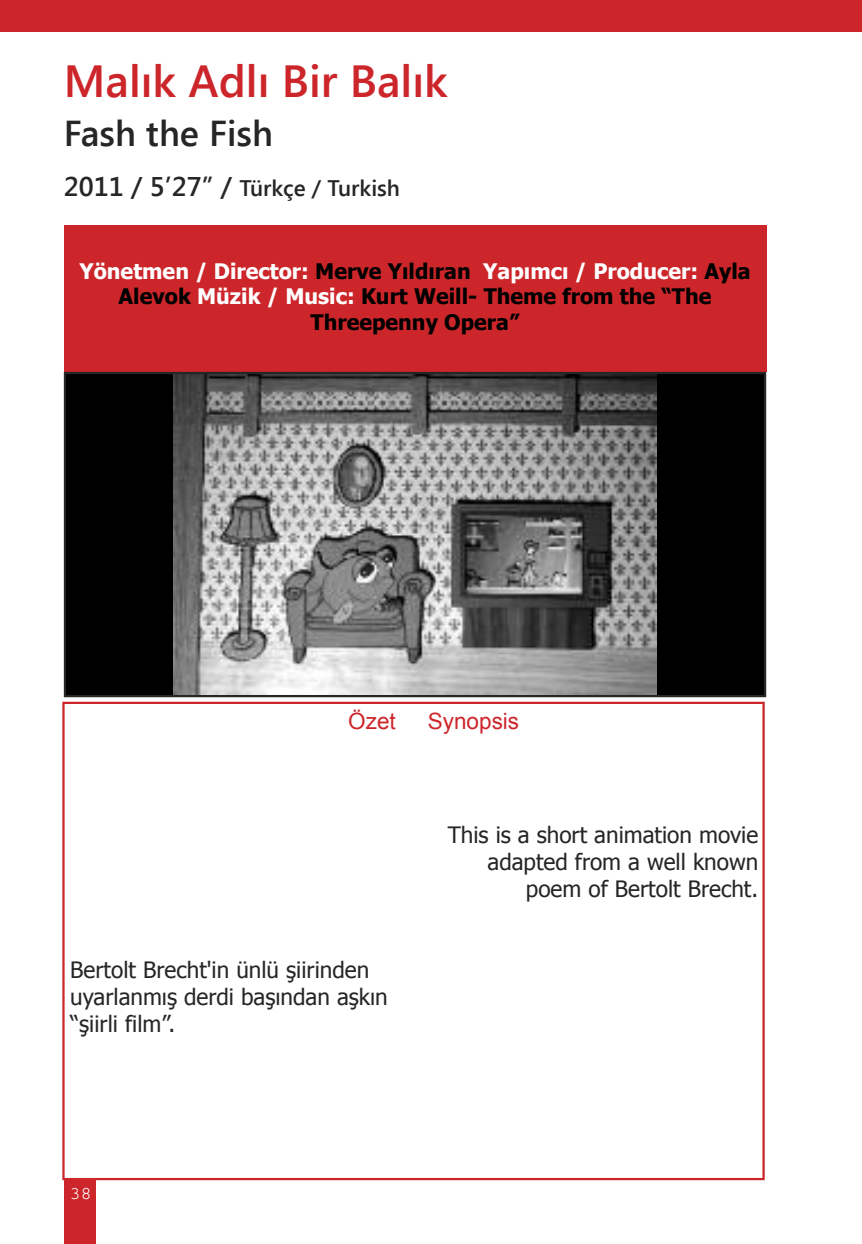
<style>
.page{position:relative;width:862px;height:1244px;background:#fff}
.page>*{position:absolute;margin:0;border:0;box-sizing:border-box;transform-origin:0 0}
.t1{font:600 45px "Segoe UI";color:#cc262b}
.t2{font:600 36px "Segoe UI";color:#272627}
.t3{font:22.5px/27px "Tahoma";color:#272627;text-align:right}
.t4{font:600 22.5px "Segoe UI";color:#272627}
.t5{font:22.5px "Arial";color:#cc262b}
.t6{font:700 21.38px/25.7px "Tahoma";color:#000;text-align:center}
.t7{font:18px "Courier";color:#fff}
.s1{font-size:27px}
.s2{color:#fff}
</style>
<div class="page">
<div style="left:0;top:0;width:861px;height:32px;background:#cc262b"></div>
<div style="left:64px;top:1180px;width:32px;height:64px;background:#cc262b"></div>
<div style="left:62px;top:702px;width:702px;height:478px;border:2px solid #cc262b"></div>
<div style="left:64px;top:225px;width:701px;height:147px;background:#cc262b"></div>
<div style="left:66px;top:374px;width:697px;height:321px;background:#000"></div>
<img style="left:173px;top:375px;width:483px;height:319px">
<div style="left:64px;top:372px;width:701px;height:325px;border:2px solid #272627"></div>
<h1 class="t1" style="left:64px;top:48px;width:385px">Malık Adlı Bir Balık</h1>
<h2 class="t2" style="left:64px;top:107px;width:210px">Fash the Fish</h2>
<p class="t4" style="left:64px;top:171px;width:337px"><span class="s1">2011 / 5’27’’ /</span> Türkçe / Turkish</p>
<p class="t6" style="left:79px;top:257px;width:672px"><span class="s2">Yönetmen / Director:</span> Merve Yıldıran <span class="s2">Yapımcı / Producer:</span> Ayla<br>Alevok <span class="s2">Müzik / Music:</span> Kurt Weill- Theme from the “The<br>Threepenny Opera”</p>
<p class="t5" style="left:348px;top:708px;width:49px">Özet</p>
<p class="t5" style="left:427px;top:708px;width:93px">Synopsis</p>
<p class="t3" style="left:70px;top:955px;width:319px;text-align:left">Bertolt Brecht'in ünlü şiirinden uyarlanmış derdi başından aşkın “şiirli film”.</p>
<p class="t7" style="left:70px;top:1187px;width:23px">38</p>
<p class="t3" style="left:447px;top:820px;width:312px">This is a short animation movie adapted from a well known poem of Bertolt Brecht.</p>
</div>
